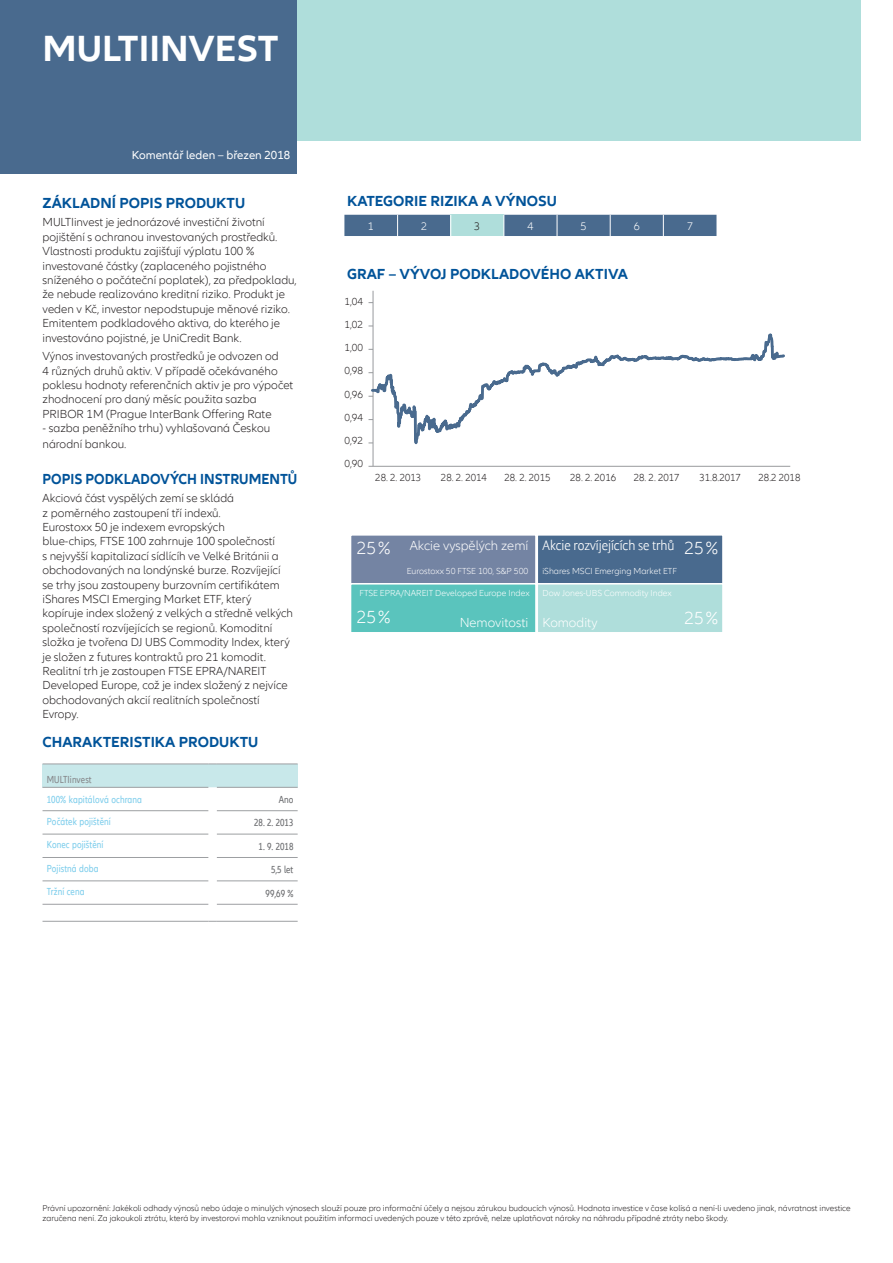
<style>
.page{position:relative;width:893px;height:1263px;background:#fff}
.page>*{position:absolute;margin:0;border:0;box-sizing:border-box;transform-origin:0 0}
.t1{font:700 37.5px "Allianz Neo";color:#fff}
.t2{font:300 18px "Allianz Neo";color:#fff}
.t3{font:700 15px "Allianz Neo";color:#015399}
.t4{font:700 15px "Allianz Neo";color:#015399;scale:.93 1}
.t5{font:300 13.5px "Allianz Sans";color:#fff}
.t6{font:300 13.5px "Allianz Neo";color:#fff}
.t7{font:300 12px/14.4px "Allianz Neo";color:#231f20}
.t8{font:12px "Allianz Neo";color:#fff}
.t9{font:300 11.25px "Allianz Neo";color:#fff}
.t10{font:300 11.25px "Allianz Neo";color:#231f20}
.t11{font:condensed 10.5px "Allianz Neo";letter-spacing:.01em;color:#7fceec}
.t12{font:300 10.5px "Allianz Neo";color:#231f20;scale:.96 1}
.t13{font:condensed 10.5px "Allianz Neo";color:#6c6d70}
.t14{font:300 10.5px/23.1px "Allianz Neo";color:#231f20}
.t15{font:condensed 10.5px "Allianz Neo";letter-spacing:.01em;color:#87898c}
.t16{font:300 9px "Allianz Neo";color:#fff}
.t17{font:300 8.7px/10.4px "Allianz Neo";color:#231f20}
.s1{font-family:"Allianz Neo"}
</style>
<div class="page">
<div style="left:43px;top:764px;width:255px;height:23px;background:#c8e8ea"></div>
<svg style="left:43px;top:787px;width:255px;height:135px"></svg>
<hr style="left:217px;top:921px;width:81px;height:1px;background:#9d9fa2">
<hr style="left:217px;top:810px;width:81px;height:1px;background:#9d9fa2">
<hr style="left:217px;top:834px;width:81px;height:1px;background:#9d9fa2">
<hr style="left:217px;top:857px;width:81px;height:1px;background:#9d9fa2">
<hr style="left:217px;top:880px;width:81px;height:1px;background:#9d9fa2">
<hr style="left:217px;top:904px;width:81px;height:1px;background:#9d9fa2">
<hr style="left:43px;top:763px;width:165px;height:1px;background:#9d9fa2">
<hr style="left:217px;top:763px;width:81px;height:1px;background:#9d9fa2">
<hr style="left:43px;top:787px;width:165px;height:1px;background:#9d9fa2">
<hr style="left:217px;top:787px;width:81px;height:1px;background:#9d9fa2">
<div style="left:350px;top:535px;width:187px;height:49px;background:#7484a3"></div>
<div style="left:349px;top:534px;width:189px;height:51px;border:2px solid #fff"></div>
<div style="left:537px;top:535px;width:186px;height:49px;background:#496a8e"></div>
<div style="left:536px;top:534px;width:188px;height:51px;border:2px solid #fff"></div>
<div style="left:350px;top:584px;width:187px;height:49px;background:#5ac4bd"></div>
<div style="left:349px;top:583px;width:189px;height:50px;border:2px solid #fff"></div>
<div style="left:537px;top:584px;width:186px;height:49px;background:#afdedb"></div>
<div style="left:536px;top:583px;width:188px;height:50px;border:2px solid #fff"></div>
<hr style="left:373px;top:291px;width:1px;height:175px;background:#989a9d">
<hr style="left:373px;top:466px;width:417px;height:1px;background:#989a9d">
<svg style="left:368px;top:318px;width:419px;height:149px"></svg>
<div style="left:271px;top:0;width:590px;height:140px;background:#afdedb"></div>
<div style="left:0;top:0;width:297px;height:173px;background:#496a8e"></div>
<svg style="left:344px;top:215px;width:372px;height:21px;background:#5a7c9a"></svg>
<h1 class="t1" style="left:43px;top:26px;width:238px">MULTIINVEST</h1>
<p class="t8" style="left:132px;top:148px;width:160px">Komentář leden – březen 2018</p>
<p class="t3" style="left:43px;top:194px;width:204px">ZÁKLADNÍ POPIS PRODUKTU</p>
<p class="t7" style="left:43px;top:216px;width:256px">MULTIinvest je jednorázové investiční životní pojištění s ochranou investovaných prostředků.<br>Vlastnosti produktu zajišťují výplatu 100 % investované částky (zaplaceného pojistného sníženého o počáteční poplatek), za předpokladu, že nebude realizováno kreditní riziko. Produkt je veden v Kč, investor nepodstupuje měnové riziko.<br>Emitentem podkladového aktiva, do kterého je investováno pojistné, je UniCredit Bank.</p>
<p class="t7" style="left:43px;top:349px;width:252px">Výnos investovaných prostředků je odvozen od<br>4 různých druhů aktiv. V případě očekávaného poklesu hodnoty referenčních aktiv je pro výpočet zhodnocení pro daný měsíc použita sazba PRIBOR 1M (Prague InterBank Offering Rate</p>
<p class="t7" style="left:43px;top:421px;width:229px;line-height:15.3px">- sazba peněžního trhu) vyhlašovaná Českou národní bankou.</p>
<p class="t4" style="left:43px;top:470px;width:276px">POPIS PODKLADOVÝCH INSTRUMENTŮ</p>
<p class="t7" style="left:43px;top:491px;width:252px">Akciová část vyspělých zemí se skládá<br>z poměrného zastoupení tří indexů.<br>Eurostoxx 50 je indexem evropských<br>blue-chips, FTSE 100 zahrnuje 100 společností<br>s nejvyšší kapitalizací sídlícíh ve Velké Británii a obchodovaných na londýnské burze. Rozvíjející se trhy jsou zastoupeny burzovním certifikátem iShares MSCI Emerging Market ETF, který kopíruje index složený z velkých a středně velkých společností rozvíjejících se regionů. Komoditní složka je tvořena DJ UBS Commodity Index, který je složen z futures kontraktů pro 21 komodit.<br>Realitní trh je zastoupen FTSE EPRA/NAREIT Developed Europe, což je index složený z nejvíce obchodovaných akcií realitních společností Evropy.</p>
<p class="t3" style="left:43px;top:733px;width:217px">CHARAKTERISTIKA PRODUKTU</p>
<p class="t15" style="left:47px;top:774px;width:46px">MULTIinvest</p>
<p class="t11" style="left:47px;top:794px;width:97px">100% kapitálová ochrana</p>
<p class="t13" style="left:279px;top:793px;width:16px">Ano</p>
<p class="t11" style="left:47px;top:815px;width:66px">Počátek pojištění</p>
<p class="t13" style="left:254px;top:817px;width:41px">28. 2. 2013</p>
<p class="t11" style="left:47px;top:839px;width:58px">Konec pojištění</p>
<p class="t13" style="left:259px;top:840px;width:36px">1. 9. 2018</p>
<p class="t11" style="left:47px;top:862px;width:53px">Pojistná doba</p>
<p class="t13" style="left:271px;top:864px;width:24px">5,5 let</p>
<p class="t11" style="left:47px;top:885px;width:39px">Tržní cena</p>
<p class="t13" style="left:266px;top:887px;width:29px">99,69 %</p>
<p class="t3" style="left:347px;top:192px;width:211px">KATEGORIE RIZIKA A VÝNOSU</p>
<p class="t9" style="left:368px;top:220px;width:8px">1</p>
<p class="t9" style="left:421px;top:220px;width:8px">2</p>
<p class="t10" style="left:474px;top:220px;width:8px">3</p>
<p class="t9" style="left:527px;top:220px;width:8px">4</p>
<p class="t9" style="left:581px;top:220px;width:8px">5</p>
<p class="t9" style="left:634px;top:220px;width:8px">6</p>
<p class="t9" style="left:687px;top:220px;width:8px">7</p>
<p class="t3" style="left:347px;top:266px;width:282px">GRAF – VÝVOJ PODKLADOVÉHO AKTIVA</p>
<p class="t14" style="left:344px;top:290px;width:20px">1,04</p>
<p class="t14" style="left:344px;top:313px;width:20px">1,02</p>
<p class="t14" style="left:344px;top:337px;width:20px">1,00</p>
<p class="t14" style="left:344px;top:360px;width:20px">0,98</p>
<p class="t14" style="left:344px;top:383px;width:20px">0,96<br>0,94</p>
<p class="t14" style="left:344px;top:429px;width:20px">0,92<br>0,90</p>
<p class="t12" style="left:375px;top:471px;width:49px">28. 2. 2013</p>
<p class="t12" style="left:441px;top:471px;width:49px">28. 2. 2014</p>
<p class="t12" style="left:504px;top:471px;width:49px">28. 2. 2015</p>
<p class="t12" style="left:570px;top:471px;width:49px">28. 2. 2016</p>
<p class="t12" style="left:634px;top:471px;width:49px">28. 2. 2017</p>
<p class="t12" style="left:699px;top:471px;width:45px">31.8.2017</p>
<p class="t12" style="left:758px;top:471px;width:45px">28.2 2018</p>
<h2 class="t2" style="left:357px;top:538px;width:35px">25%</h2>
<p class="t5" style="left:410px;top:537px;width:266px"><span class="s1">Akcie vyspělých zemí</span> Akcie rozvíjejících se trhů</p>
<p class="t16" style="left:407px;top:566px;width:123px">Eurostoxx 50 FTSE 100, S&amp;P 500</p>
<p class="t16" style="left:542px;top:566px;width:136px">iShares MSCI Emerging Market ETF</p>
<p class="t16" style="left:359px;top:588px;width:172px">FTSE EPRA/NAREIT Developed Europe Index</p>
<p class="t16" style="left:543px;top:588px;width:131px">Dow Jones-UBS Commodity Index</p>
<h2 class="t2" style="left:684px;top:538px;width:35px">25%</h2>
<h2 class="t2" style="left:357px;top:607px;width:35px">25%</h2>
<h2 class="t2" style="left:684px;top:608px;width:35px">25%</h2>
<p class="t6" style="left:460px;top:614px;width:139px">Nemovitosti Komodity</p>
<p class="t17" style="left:43px;top:1203px;width:809px">Právní upozornění: Jakékoli odhady výnosů nebo údaje o minulých výnosech slouží pouze pro informační účely a nejsou zárukou budoucích výnosů. Hodnota investice v čase kolísá a není-li uvedeno jinak, návratnost investice zaručena není. Za jakoukoli ztrátu, která by investorovi mohla vzniknout použitím informací uvedených pouze v této zprávě, nelze uplatňovat nároky na náhradu případné ztráty nebo škody.</p>
</div>
